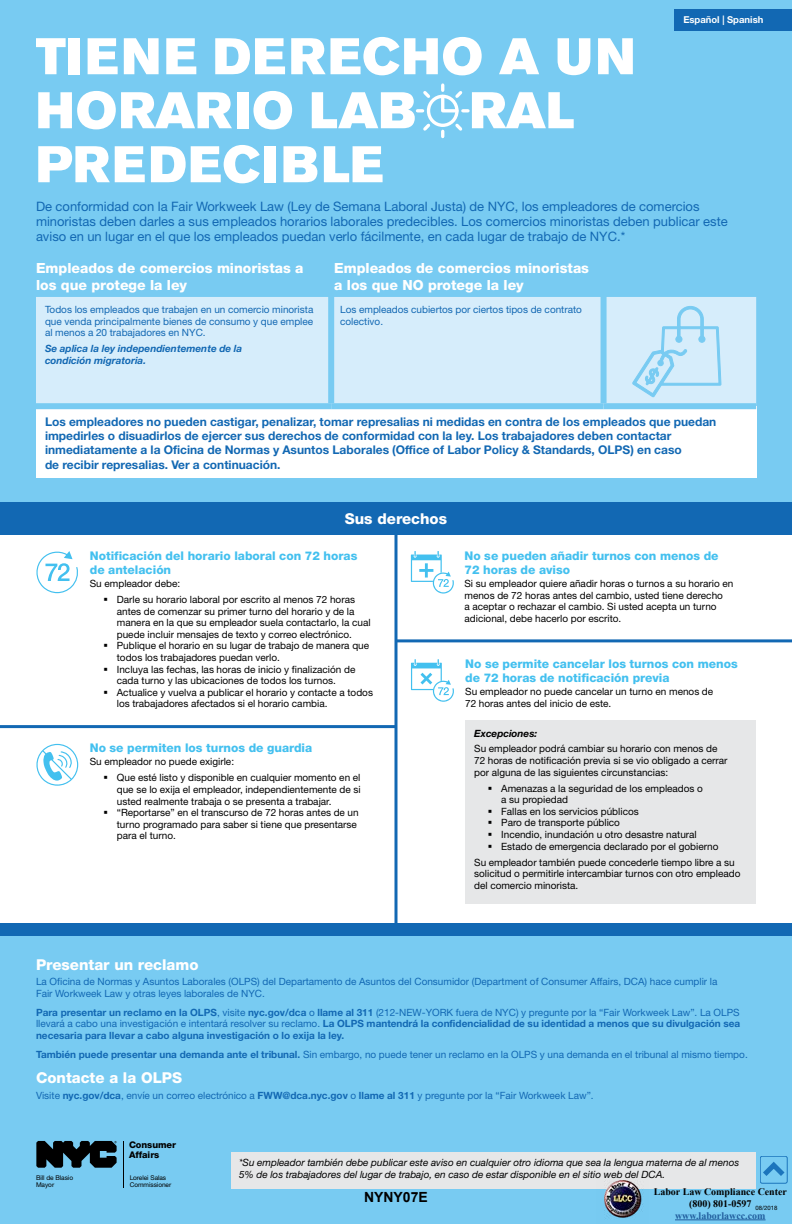
<style>
.page{position:relative;width:792px;height:1224px;background:#78cbf2}
.page>*{position:absolute;margin:0;border:0;box-sizing:border-box;transform-origin:0 0}
.t1{font:51px/54px "Akzidenz Grotesk BE Super";letter-spacing:.03em;color:#fff}
.t2{font:800 15px "Helvetica Neue LT Std";color:#fff}
.t3{font:800 14px/16.8px "Helvetica Neue LT Std";color:#fff}
.t4{font:700 14px "Arial";color:#000}
.t5{font:13px/15.1px "Helvetica Neue LT Std";color:#1268b3}
.t6{font:700 12px/14.4px "Helvetica Neue LT Std";color:#1268b3}
.t7{font:800 12px/14.4px "Helvetica Neue LT Std";color:#43c0ef}
.t8{font:10px/11.6px "Helvetica Neue LT Std";color:#000}
.t9{font:10px/11.6px "Helvetica Neue LT Std";color:#1268b3}
.t10{font:700 10px/11.6px "Helvetica Neue LT Std";color:#1268b3;text-align:justify}
.t11{font:italic 10px/11.6px "Helvetica Neue LT Std";color:#000}
.t12{font:italic 700 10px/11.6px "Helvetica Neue LT Std";color:#1268b3}
.t13{font:700 10px/12px "Times New Roman";color:#000;text-align:center}
.t14{font:700 10px "Times New Roman";color:#215e9e}
.t15{font:italic 700 10px "Helvetica Neue LT Std";color:#000}
.t16{font:700 9.5px "Helvetica Neue LT Std";color:#fff}
.t17{font:800 9.2px/10.2px "Helvetica Neue LT Std";color:#000}
.t18{font:6.5px/7.8px "Helvetica Neue LT Std";letter-spacing:-.005em;color:#000}
.t19{font:6px "Helvetica Neue LT Std";color:#000}
.s1{font-weight:400}
.s2{font-weight:700}
</style>
<div class="page">
<div style="left:0;top:522px;width:792px;height:404px;background:#fff"></div>
<hr style="left:394px;top:522px;width:3px;height:404px;background:#1268b3">
<hr style="left:0;top:725px;width:395px;height:3px;background:#1268b3">
<hr style="left:395px;top:639px;width:397px;height:3px;background:#1268b3">
<div style="left:0;top:924px;width:792px;height:12px;background:#1268b3"></div>
<div style="left:674px;top:9px;width:118px;height:22px;background:#1268b3"></div>
<div style="left:465px;top:720px;width:291px;height:184px;background:#e6e7e8"></div>
<div style="left:0;top:502px;width:792px;height:32px;background:#1268b3"></div>
<svg style="left:415px;top:83px;width:55px;height:56px"></svg>
<div style="left:36px;top:297px;width:720px;height:106px;background:#d6edfb"></div>
<div style="left:36px;top:406px;width:720px;height:72px;background:#fff"></div>
<div style="left:328px;top:297px;width:6px;height:106px;background:#78cbf2"></div>
<div style="left:601px;top:297px;width:6px;height:106px;background:#78cbf2"></div>
<div style="left:36px;top:403px;width:295px;height:6px;background:#78cbf2"></div>
<div style="left:331px;top:403px;width:273px;height:6px;background:#78cbf2"></div>
<div style="left:604px;top:403px;width:152px;height:6px;background:#78cbf2"></div>
<svg style="left:632px;top:305px;width:90px;height:105px"></svg>
<svg style="left:36px;top:551px;width:42px;height:43px"></svg>
<svg style="left:411px;top:551px;width:43px;height:43px"></svg>
<svg style="left:411px;top:659px;width:43px;height:43px"></svg>
<svg style="left:36px;top:744px;width:42px;height:42px"></svg>
<hr style="left:123px;top:1141px;width:1px;height:46px;background:#000">
<svg style="left:36px;top:1141px;width:81px;height:27px"></svg>
<div style="left:232px;top:1152px;width:524px;height:36px;background:#e6e7e8"></div>
<div style="left:760px;top:1156px;width:27px;height:28px;border:1px solid #1c75bc;border-radius:2px"></div>
<svg style="left:760px;top:1158px;width:28px;height:23px"></svg>
<hr style="left:675px;top:1219px;width:91px;height:1px;background:#215e9e">
<img style="left:597px;top:1180px;width:51px;height:39px">
<p class="t16" style="left:683px;top:14px;width:82px">Español | Spanish</p>
<h1 class="t1" style="left:36px;top:30px;width:601px">TIENE DERECHO A UN<br>HORARIO LAB RAL<br>PREDECIBLE</h1>
<p class="t5" style="left:36px;top:198px;width:693px">De conformidad con la Fair Workweek Law (Ley de Semana Laboral Justa) de NYC, los empleadores de comercios minoristas deben darles a sus empleados horarios laborales predecibles. Los comercios minoristas deben publicar este aviso en un lugar en el que los empleados puedan verlo fácilmente, en cada lugar de trabajo de NYC.*</p>
<h3 class="t3" style="left:36px;top:260px;width:269px">Empleados de comercios minoristas a los que protege la ley</h3>
<h3 class="t3" style="left:334px;top:260px;width:256px">Empleados de comercios minoristas a los que NO protege la ley</h3>
<p class="t9" style="left:45px;top:304px;width:270px;text-align:justify">Todos los empleados que trabajen en un comercio minorista que venda principalmente bienes de consumo y que emplee al menos a 20 trabajadores en NYC.</p>
<p class="t12" style="left:45px;top:343px;width:199px">Se aplica la ley independientemente de la condición migratoria.</p>
<p class="t9" style="left:340px;top:304px;width:243px">Los empleados cubiertos por ciertos tipos de contrato colectivo.</p>
<p class="t6" style="left:45px;top:414px;width:673px">Los empleadores no pueden castigar, penalizar, tomar represalias ni medidas en contra de los empleados que puedan impedirles o disuadirlos de ejercer sus derechos de conformidad con la ley. Los trabajadores deben contactar inmediatamente a la Oficina de Normas y Asuntos Laborales (Office of Labor Policy &amp; Standards, OLPS) en caso<br>de recibir represalias. Ver a continuación.</p>
<h2 class="t2" style="left:345px;top:509px;width:104px">Sus derechos</h2>
<p class="t7" style="left:90px;top:548px;width:269px">Notificación del horario laboral con 72 horas de antelación</p>
<p class="t8" style="left:117px;top:575px;width:240px;line-height:15.9px;text-indent:-27px">Su empleador debe:<br>Darle su horario laboral por escrito al menos 72 horas</p>
<p class="t8" style="left:117px;top:605px;width:258px">antes de comenzar su primer turno del horario y de la manera en la que su empleador suela contactarlo, la cual puede incluir mensajes de texto y correo electrónico.<br>Publique el horario en su lugar de trabajo de manera que todos los trabajadores puedan verlo.<br>Incluya las fechas, las horas de inicio y finalización de cada turno y las ubicaciones de todos los turnos.<br>Actualice y vuelva a publicar el horario y contacte a todos los trabajadores afectados si el horario cambia.</p>
<p class="t7" style="left:90px;top:741px;width:224px">No se permiten los turnos de guardia</p>
<p class="t8" style="left:117px;top:754px;width:245px;line-height:15.9px;text-indent:-27px">Su empleador no puede exigirle:<br>Que esté listo y disponible en cualquier momento en el</p>
<p class="t8" style="left:117px;top:784px;width:245px">que se lo exija el empleador, independientemente de si usted realmente trabaja o se presenta a trabajar. “Reportarse” en el transcurso de 72 horas antes de un turno programado para saber si tiene que presentarse para el turno.</p>
<p class="t7" style="left:465px;top:548px;width:256px">No se pueden añadir turnos con menos de<br>72 horas de aviso</p>
<p class="t8" style="left:465px;top:578px;width:270px">Si su empleador quiere añadir horas o turnos a su horario en menos de 72 horas antes del cambio, usted tiene derecho<br>a aceptar o rechazar el cambio. Si usted acepta un turno adicional, debe hacerlo por escrito.</p>
<p class="t7" style="left:465px;top:656px;width:274px">No se permite cancelar los turnos con menos de 72 horas de notificación previa</p>
<p class="t8" style="left:465px;top:686px;width:250px">Su empleador no puede cancelar un turno en menos de<br>72 horas antes del inicio de este.</p>
<p class="t15" style="left:474px;top:727px;width:65px">Excepciones:</p>
<p class="t8" style="left:474px;top:743px;width:255px">Su empleador podrá cambiar su horario con menos de<br>72 horas de notificación previa si se vio obligado a cerrar por alguna de las siguientes circunstancias:</p>
<p class="t8" style="left:501px;top:782px;width:219px">Amenazas a la seguridad de los empleados o<br>a su propiedad<br>Fallas en los servicios públicos<br>Paro de transporte público<br>Incendio, inundación u otro desastre natural Estado de emergencia declarado por el gobierno</p>
<p class="t8" style="left:474px;top:856px;width:268px">Su empleador también puede concederle tiempo libre a su solicitud o permitirle intercambiar turnos con otro empleado del comercio minorista.</p>
<h2 class="t2" style="left:36px;top:956px;width:164px">Presentar un reclamo</h2>
<p class="t9" style="left:36px;top:976px;width:683px">La Oficina de Normas y Asuntos Laborales (OLPS) del Departamento de Asuntos del Consumidor (Department of Consumer Affairs, DCA) hace cumplir la<br>Fair Workweek Law y otras leyes laborales de NYC.</p>
<p class="t10" style="left:36px;top:1006px;width:706px">Para presentar un reclamo en la OLPS<span class="s1">, visite</span> nyc.gov/dca <span class="s1">o</span> llame al 311 <span class="s1">(212-NEW-YORK fuera de NYC) y pregunte por la “Fair Workweek Law”. La OLPS llevará a cabo una investigación e intentará resolver su reclamo.</span> La OLPS mantendrá la confidencialidad de su identidad a menos que su divulgación sea necesaria para llevar a cabo alguna investigación o lo exija la ley.</p>
<p class="t9" style="left:36px;top:1048px;width:713px"><span class="s2">También puede presentar una demanda ante el tribunal.</span> Sin embargo, no puede tener un reclamo en la OLPS y una demanda en el tribunal al mismo tiempo.</p>
<h2 class="t2" style="left:36px;top:1069px;width:148px">Contacte a la OLPS</h2>
<p class="t9" style="left:36px;top:1089px;width:559px">Visite <span class="s2">nyc.gov/dca</span>, envíe un correo electrónico a <span class="s2">FWW@dca.nyc.gov</span> o <span class="s2">llame al 311</span> y pregunte por la “Fair Workweek Law”.</p>
<p class="t18" style="left:36px;top:1173px;width:39px">Bill de Blasio<br>Mayor</p>
<p class="t17" style="left:129px;top:1139px;width:48px">Consumer<br>Affairs</p>
<p class="t18" style="left:130px;top:1173px;width:43px">Lorelei Salas<br>Commissioner</p>
<p class="t11" style="left:239px;top:1156px;width:502px">*Su empleador también debe publicar este aviso en cualquier otro idioma que sea la lengua materna de al menos<br>5% de los trabajadores del lugar de trabajo, en caso de estar disponible en el sitio web del DCA.</p>
<h3 class="t4" style="left:364px;top:1187px;width:65px">NYNY07E</h3>
<p class="t13" style="left:654px;top:1185px;width:135px">Labor Law Compliance Center (800) 801-0597</p>
<p class="t14" style="left:675px;top:1208px;width:92px">www.laborlawcc.com</p>
<p class="t19" style="left:756px;top:1204px;width:24px">08/2018</p>
</div>
